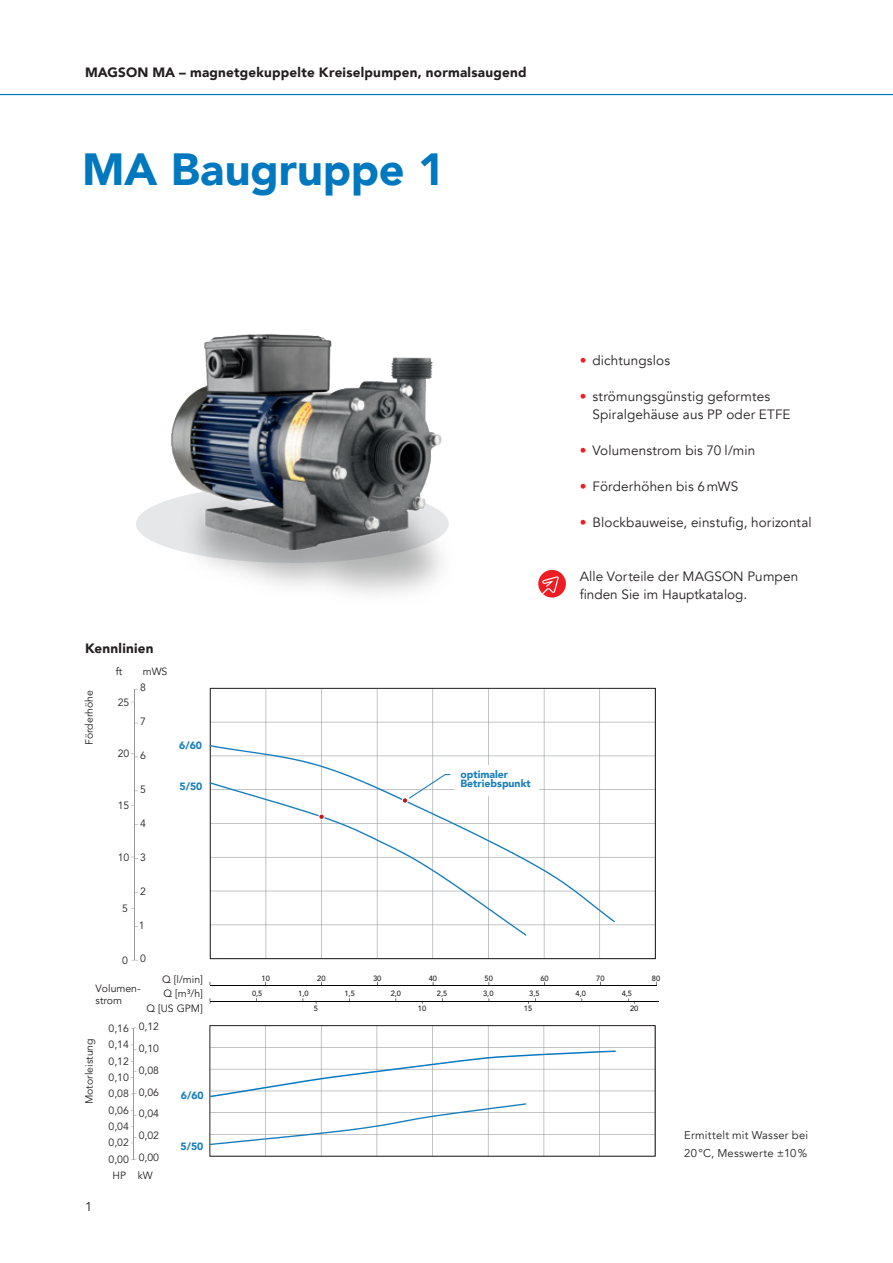
<style>
.page{position:relative;width:893px;height:1263px;background:#fff}
.page>*{position:absolute;margin:0;border:0;box-sizing:border-box;transform-origin:0 0}
.Headline{font:900 45px "Avenir";color:#0078c0}
.Copy{font:13.5px/18px "Avenir";letter-spacing:.01em;color:#231f20}
.Überschriften{font:900 13.5px "Avenir";letter-spacing:.015em;color:#231f20}
.t1{font:12.75px "Avenir";color:#231f20}
.t2{font:11.25px/18px "Avenir";letter-spacing:.02em;color:#010106}
.Fußzeile{font:11.25px/18px "Avenir";letter-spacing:.02em;color:#231f20}
.t3{font:10.5px/14.9px "Avenir LT Std";color:#231f20;text-align:right}
.t4{font:900 10.5px/9.1px "Avenir";color:#177ebd}
.t5{font:10.5px/11.9px "Avenir";color:#231f20}
.t6{font:500 7.65px "Avenir LT Std";color:#231f20}
.t7{font:500 7.5px "Avenir LT Std";color:#231f20}
.s1{color:#ee1d23}
</style>
<div class="page">
<hr style="left:0;top:94px;width:893px;height:1px;background:#0078c0">
<img style="left:136px;top:334px;width:313px;height:260px">
<svg style="left:538px;top:570px;width:28px;height:27px"></svg>
<hr style="left:134px;top:689px;width:1px;height:271px;background:#989a9d">
<hr style="left:134px;top:1027px;width:1px;height:132px;background:#989a9d">
<svg style="left:131px;top:1137px;width:5px;height:7px"></svg>
<svg style="left:131px;top:1110px;width:5px;height:6px"></svg>
<svg style="left:131px;top:1071px;width:5px;height:7px"></svg>
<svg style="left:131px;top:1045px;width:5px;height:5px"></svg>
<hr style="left:210px;top:985px;width:446px;height:1px;background:#010106">
<hr style="left:210px;top:1001px;width:448px;height:1px;background:#010106">
<svg style="left:210px;top:688px;width:446px;height:271px"></svg>
<svg style="left:209px;top:782px;width:317px;height:154px"></svg>
<svg style="left:210px;top:745px;width:405px;height:177px"></svg>
<svg style="left:318px;top:813px;width:7px;height:7px"></svg>
<div style="left:455px;top:765px;width:84px;height:31px;background:#fff"></div>
<svg style="left:402px;top:774px;width:48px;height:30px"></svg>
<svg style="left:209px;top:1025px;width:447px;height:132px"></svg>
<svg style="left:209px;top:1050px;width:408px;height:95px"></svg>
<p class="Überschriften" style="left:85px;top:60px;width:443px">MAGSON MA – magnetgekuppelte Kreiselpumpen, normalsaugend</p>
<p class="Headline" style="left:82px;top:130px;width:364px">MA Baugruppe 1</p>
<p class="Überschriften" style="left:85px;top:636px;width:70px">Kennlinien</p>
<p class="t3" style="left:82px;top:745px;width:57px;rotate:-90deg">Förderhöhe</p>
<p class="t5" style="left:116px;top:665px;width:8px">ft</p>
<p class="t5" style="left:143px;top:665px;width:26px">mWS</p>
<p class="t3" style="left:118px;top:695px;width:13px">25</p>
<p class="t3" style="left:118px;top:746px;width:13px">20</p>
<p class="t3" style="left:118px;top:798px;width:13px">15</p>
<p class="t3" style="left:118px;top:850px;width:13px">10</p>
<p class="t3" style="left:122px;top:901px;width:7px">5</p>
<p class="t3" style="left:122px;top:953px;width:7px">0</p>
<p class="t3" style="left:140px;top:680px;width:7px">8</p>
<p class="t3" style="left:140px;top:714px;width:7px">7</p>
<p class="t3" style="left:140px;top:748px;width:7px">6</p>
<p class="t3" style="left:140px;top:782px;width:7px">5</p>
<p class="t3" style="left:140px;top:816px;width:7px">4</p>
<p class="t3" style="left:140px;top:850px;width:7px">3</p>
<p class="t3" style="left:140px;top:884px;width:7px">2</p>
<p class="t3" style="left:139px;top:918px;width:7px">1</p>
<p class="t3" style="left:140px;top:951px;width:7px">0</p>
<p class="t4" style="left:179px;top:740px;width:24px">6/60</p>
<p class="t4" style="left:180px;top:782px;width:24px">5/50</p>
<p class="Copy" style="left:580px;top:351px;width:92px"><span class="s1">•</span> dichtungslos</p>
<p class="Copy" style="left:592px;top:387px;width:200px;text-indent:-13px"><span class="s1">•</span> strömungsgünstig geformtes<br>Spiralgehäuse aus PP oder ETFE</p>
<p class="Copy" style="left:580px;top:441px;width:177px"><span class="s1">•</span> Volumenstrom bis 70 l/min</p>
<p class="Copy" style="left:580px;top:477px;width:160px"><span class="s1">•</span> Förderhöhen bis 6mWS</p>
<p class="Copy" style="left:580px;top:513px;width:233px"><span class="s1">•</span> Blockbauweise, einstufig, horizontal</p>
<p class="Copy" style="left:580px;top:567px;width:220px">Alle Vorteile der MAGSON Pumpen finden Sie im Hauptkatalog.</p>
<p class="t4" style="left:460px;top:770px;width:72px">optimaler<br>Betriebspunkt</p>
<p class="t3" style="left:146px;top:972px;width:58px">Q [l/min]<br>Q [m³/h]<br>Q [US GPM]</p>
<p class="t5" style="left:96px;top:983px;width:47px">Volumen&shy;strom</p>
<p class="t3" style="left:82px;top:1104px;width:67px;rotate:-90deg">Motorleistung</p>
<p class="t1" style="left:85px;top:1199px;width:9px">1</p>
<p class="t3" style="left:109px;top:1021px;width:22px">0,16</p>
<p class="t3" style="left:109px;top:1037px;width:22px">0,14</p>
<p class="t3" style="left:109px;top:1054px;width:22px">0,12</p>
<p class="t3" style="left:109px;top:1070px;width:22px">0,10</p>
<p class="t3" style="left:109px;top:1086px;width:22px">0,08</p>
<p class="t3" style="left:109px;top:1103px;width:22px">0,06</p>
<p class="t3" style="left:109px;top:1119px;width:22px">0,04</p>
<p class="t3" style="left:109px;top:1135px;width:22px">0,02</p>
<p class="t3" style="left:109px;top:1152px;width:22px">0,00</p>
<p class="t3" style="left:139px;top:1019px;width:22px">0,12</p>
<p class="t3" style="left:139px;top:1041px;width:22px">0,10</p>
<p class="t3" style="left:139px;top:1063px;width:22px">0,08</p>
<p class="t3" style="left:139px;top:1085px;width:22px">0,06</p>
<p class="t3" style="left:139px;top:1107px;width:22px">0,04</p>
<p class="t3" style="left:139px;top:1128px;width:22px">0,02</p>
<p class="t3" style="left:139px;top:1150px;width:22px">0,00</p>
<p class="t5" style="left:113px;top:1169px;width:42px">HP kW</p>
<p class="t4" style="left:181px;top:1090px;width:24px">6/60</p>
<p class="t4" style="left:181px;top:1142px;width:24px">5/50</p>
<p class="t7" style="left:261px;top:974px;width:10px">10</p>
<p class="t7" style="left:317px;top:974px;width:10px">20</p>
<p class="t7" style="left:373px;top:974px;width:10px">30</p>
<p class="t7" style="left:429px;top:974px;width:10px">40</p>
<p class="t7" style="left:484px;top:974px;width:10px">50</p>
<p class="t7" style="left:540px;top:974px;width:10px">60</p>
<p class="t7" style="left:596px;top:974px;width:10px">70</p>
<p class="t7" style="left:652px;top:974px;width:10px">80</p>
<p class="t7" style="left:252px;top:989px;width:12px">0,5</p>
<p class="t7" style="left:298px;top:989px;width:12px">1,0</p>
<p class="t7" style="left:344px;top:989px;width:12px">1,5</p>
<p class="t7" style="left:391px;top:989px;width:12px">2,0</p>
<p class="t7" style="left:437px;top:989px;width:12px">2,5</p>
<p class="t7" style="left:483px;top:989px;width:12px">3,0</p>
<p class="t7" style="left:529px;top:989px;width:12px">3,5</p>
<p class="t7" style="left:575px;top:989px;width:12px">4,0</p>
<p class="t7" style="left:622px;top:989px;width:12px">4,5</p>
<p class="t6" style="left:314px;top:1004px;width:6px">5</p>
<p class="t6" style="left:418px;top:1004px;width:10px">10</p>
<p class="t6" style="left:524px;top:1004px;width:10px">15</p>
<p class="t6" style="left:630px;top:1004px;width:10px">20</p>
<p class="t2" style="left:681px;top:1124px;width:125px">Ermittelt mit Wasser bei<br>20°C, Messwerte ±10%</p>
<p class="Fußzeile" style="left:684px;top:1126px;width:125px">Ermittelt mit Wasser bei<br>20°C, Messwerte ±10%</p>
</div>
